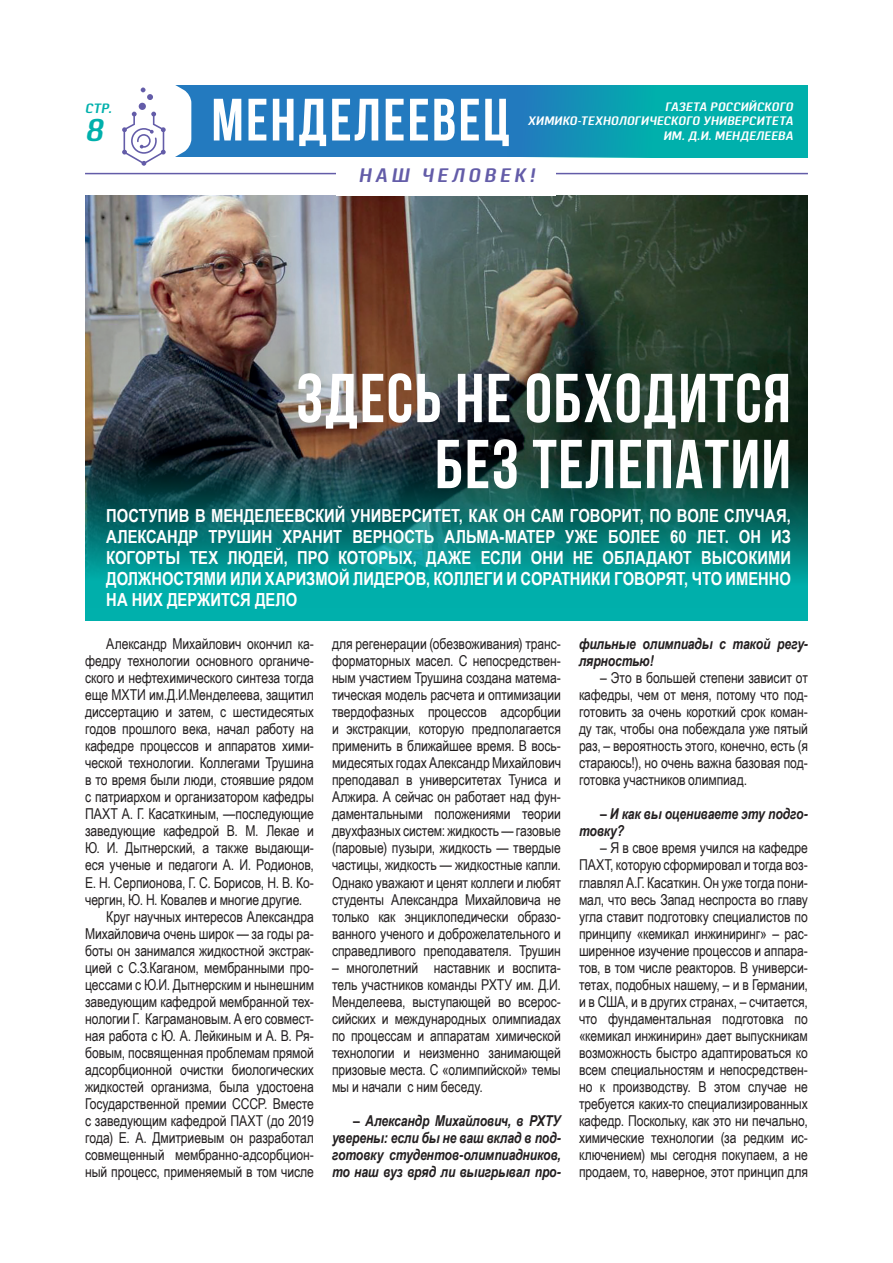
<style>
.page{position:relative;width:893px;height:1263px;background:#fff}
.page>*{position:absolute;margin:0;border:0;box-sizing:border-box;transform-origin:0 0}
.зАГОЛОВОК{font:700 69px/66px "Bebas Neue";letter-spacing:.02em;color:#fff;text-align:right}
.t1{font:700 59.55px "Bebas Neue";letter-spacing:.04em;color:#fff}
.t2{font:italic 600 31.5px "Pancetta Pro";color:#00b0ac}
.ЛИД{font:italic 600 19.5px "Pancetta Pro";letter-spacing:.22em;color:#635ca8}
.Основной_текст{font:700 18px/21px "Arial Narrow";letter-spacing:-.005em;color:#fff;text-align:justify}
.Основной_текст-2{font:15px/17px "Arial Narrow";letter-spacing:-.005em;color:#231f20;text-align:justify}
.Основной_текст-3{font:italic 700 15px/17px "Arial Narrow";letter-spacing:-.01em;color:#231f20}
.t3{font:italic 600 13.5px "Pancetta Pro";color:#00b0ac}
.t4{font:italic 600 12.3px/14.7px "Pancetta Pro";letter-spacing:.04em;color:#fff;text-align:right}
</style>
<div class="page">
<div style="left:143px;top:86px;width:663px;height:71px;background:#237abf"></div>
<svg style="left:508px;top:85px;width:300px;height:72px;fill:#00b0ac"></svg>
<svg style="left:122px;top:85px;width:69px;height:81px"></svg>
<div style="left:85px;top:196px;width:723px;height:425px;background:#00b0ac"></div>
<img style="left:85px;top:196px;width:723px;height:383px">
<hr style="left:85px;top:173px;width:723px;height:1px;background:#635ca8">
<div style="left:337px;top:167px;width:219px;height:29px;background:#fff"></div>
<p class="t3" style="left:85px;top:100px;width:28px">СТР.</p>
<h3 class="t2" style="left:85px;top:113px;width:19px">8</h3>
<h2 class="t1" style="left:211px;top:87px;width:300px">МЕНДЕЛЕЕВЕЦ</h2>
<p class="t4" style="left:528px;top:99px;width:266px">ГАЗЕТА РОССИЙСКОГО<br>ХИМИКО-ТЕХНОЛОГИЧЕСКОГО УНИВЕРСИТЕТА<br>ИМ. Д.И. МЕНДЕЛЕЕВА</p>
<p class="ЛИД" style="left:359px;top:164px;width:177px">НАШ ЧЕЛОВЕК!</p>
<p class="зАГОЛОВОК" style="left:296px;top:364px;width:496px">ЗДЕСЬ НЕ ОБХОДИТСЯ<br>БЕЗ ТЕЛЕПАТИИ</p>
<p class="Основной_текст" style="left:106px;top:505px;width:686px">ПОСТУПИВ В МЕНДЕЛЕЕВСКИЙ УНИВЕРСИТЕТ, КАК ОН САМ ГОВОРИТ, ПО ВОЛЕ СЛУЧАЯ, АЛЕКСАНДР ТРУШИН ХРАНИТ ВЕРНОСТЬ АЛЬМА-МАТЕР УЖЕ БОЛЕЕ 60 ЛЕТ. ОН ИЗ КОГОРТЫ ТЕХ ЛЮДЕЙ, ПРО КОТОРЫХ, ДАЖЕ ЕСЛИ ОНИ НЕ ОБЛАДАЮТ ВЫСОКИМИ ДОЛЖНОСТЯМИ ИЛИ ХАРИЗМОЙ ЛИДЕРОВ, КОЛЛЕГИ И СОРАТНИКИ ГОВОРЯТ, ЧТО ИМЕННО НА НИХ ДЕРЖИТСЯ ДЕЛО</p>
<p class="Основной_текст-2" style="left:85px;top:635px;width:230px;text-indent:21px">Александр Михайлович окончил ка&shy;федру технологии основного органиче&shy;ского и нефтехимического синтеза тогда еще МХТИ им.Д.И.Менделеева, защитил диссертацию и затем, с шестидесятых годов прошлого века, начал работу на кафедре процессов и аппаратов хими&shy;ческой технологии. Коллегами Трушина в то время были люди, стоявшие рядом с патриархом и организатором кафедры ПАХТ А. Г. Касаткиным, —последующие заведующие кафедрой В. М. Лекае и Ю. И. Дытнерский, а также выдающи&shy;еся ученые и педагоги А. И. Родионов, Е. Н. Серпионова, Г. С. Борисов, Н. В. Ко&shy;чергин, Ю. Н. Ковалев и многие другие.</p>
<p class="Основной_текст-2" style="left:85px;top:907px;width:230px;text-indent:21px">Круг научных интересов Александра Михайловича очень широк — за годы ра&shy;боты он занимался жидкостной экстрак&shy;цией с С.З.Каганом, мембранными про&shy;цессами с Ю.И. Дытнерским и нынешним заведующим кафедрой мембранной тех&shy;нологии Г. Каграмановым. А его совмест&shy;ная работа с Ю. А. Лейкиным и А. В. Ря&shy;бовым, посвященная проблемам прямой адсорбционной очистки биологических жидкостей организма, была удостоена Государственной премии СССР. Вместе с заведующим кафедрой ПАХТ (до 2019 года) Е. А. Дмитриевым он разработал совмещенный мембранно-адсорбцион&shy;ный процесс, применяемый в том числе</p>
<p class="Основной_текст-3" style="left:579px;top:635px;width:231px">фильные олимпиады с такой регу&shy;лярностью!</p>
<p class="Основной_текст-2" style="left:579px;top:669px;width:230px;text-indent:21px">– Это в большей степени зависит от кафедры, чем от меня, потому что под&shy;готовить за очень короткий срок коман&shy;ду так, чтобы она побеждала уже пятый раз, – вероятность этого, конечно, есть (я стараюсь!), но очень важна базовая под&shy;готовка участников олимпиад.</p>
<p class="Основной_текст-3" style="left:579px;top:805px;width:231px;text-indent:21px">– И как вы оцениваете эту подго&shy;товку?</p>
<p class="Основной_текст-2" style="left:579px;top:839px;width:230px;text-indent:21px">– Я в свое время учился на кафедре ПАХТ, которую сформировал и тогда воз&shy;главлял А.Г. Касаткин. Он уже тогда пони&shy;мал, что весь Запад неспроста во главу угла ставит подготовку специалистов по принципу «кемикал инжиниринг» – рас&shy;ширенное изучение процессов и аппара&shy;тов, в том числе реакторов. В универси&shy;тетах, подобных нашему, – и в Германии, и в США, и в других странах, – считается, что фундаментальная подготовка по «кемикал инжинирин» дает выпускникам возможность быстро адаптироваться ко всем специальностям и непосредствен&shy;но к производству. В этом случае не требуется каких-то специализированных кафедр. Поскольку, как это ни печально, химические технологии (за редким ис&shy;ключением) мы сегодня покупаем, а не продаем, то, наверное, этот принцип для</p>
<p class="Основной_текст-2" style="left:332px;top:635px;width:230px">для регенерации (обезвоживания) транс&shy;форматорных масел. С непосредствен&shy;ным участием Трушина создана матема&shy;тическая модель расчета и оптимизации твердофазных процессов адсорбции и экстракции, которую предполагается применить в ближайшее время. В вось&shy;мидесятых годах Александр Михайлович преподавал в университетах Туниса и Алжира. А сейчас он работает над фун&shy;даментальными положениями теории двухфазных систем: жидкость — газовые (паровые) пузыри, жидкость — твердые частицы, жидкость — жидкостные капли.<br>Однако уважают и ценят коллеги и любят студенты Александра Михайловича не только как энциклопедически образо&shy;ванного ученого и доброжелательного и справедливого преподавателя. Трушин</p>
<p class="Основной_текст-2" style="left:332px;top:958px;width:230px">– многолетний наставник и воспита&shy;тель участников команды РХТУ им. Д.И.<br>Менделеева, выступающей во всерос&shy;сийских и международных олимпиадах по процессам и аппаратам химической технологии и неизменно занимающей призовые места. С «олимпийской» темы мы и начали с ним беседу.</p>
<p class="Основной_текст-3" style="left:332px;top:1111px;width:231px;text-align:justify;text-indent:21px">– Александр Михайлович, в РХТУ уверены: если бы не ваш вклад в под&shy;готовку студентов-олимпиадников, то наш вуз вряд ли выигрывал про-</p>
</div>
